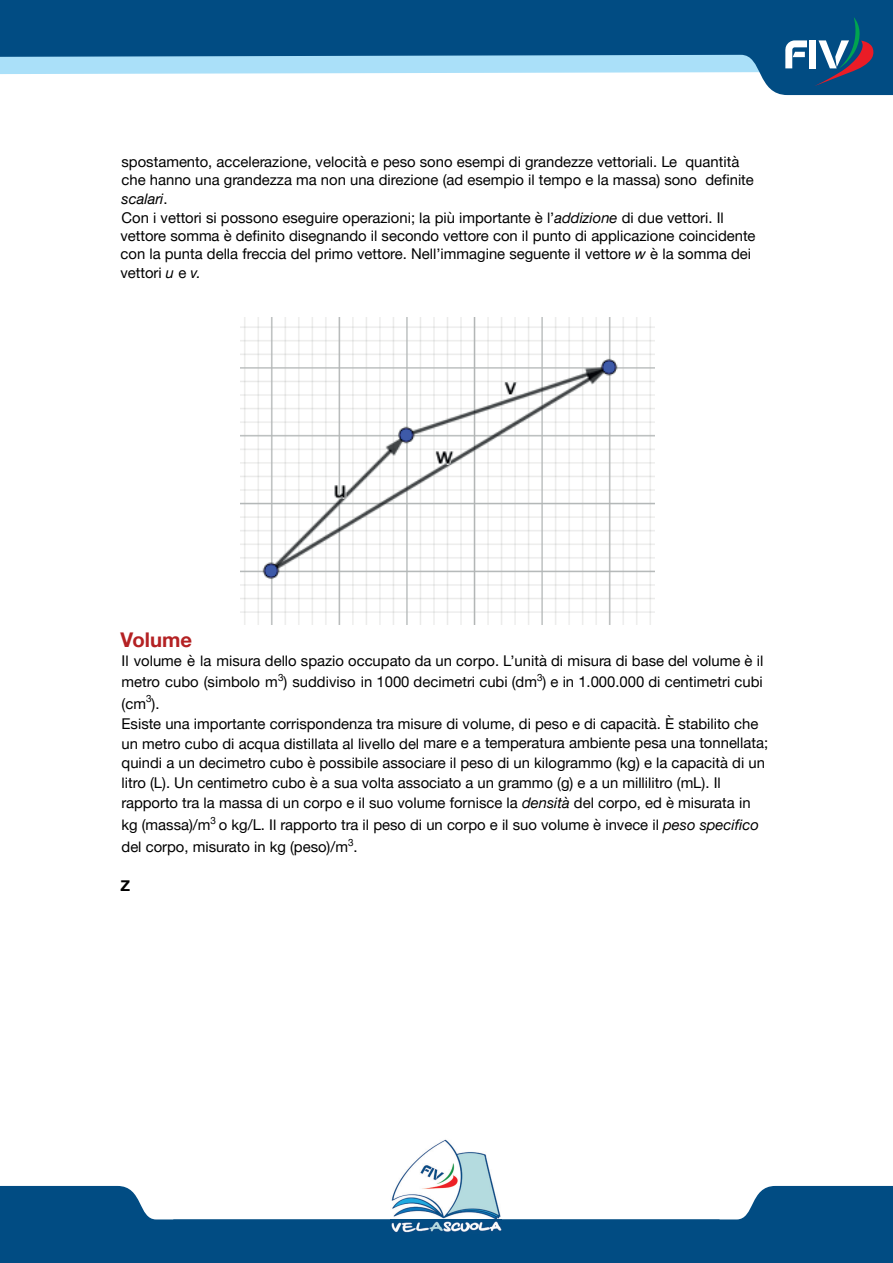
<style>
.page{position:relative;width:893px;height:1263px;background:#fff}
.page>*{position:absolute;margin:0;border:0;box-sizing:border-box;transform-origin:0 0}
.t1{font:700 20.25px "Helvetica Neue";color:#b42123}
.t2{font:14.85px/20.2px "Helvetica Neue";color:#000001}
.t3{font:700 14.85px "Helvetica Neue";color:#000001}
.s1{font-style:italic}
</style>
<div class="page">
<svg style="left:0;top:0;width:893px;height:95px;fill:#014c83"></svg>
<svg style="left:719px;top:1186px;width:174px;height:77px;background:#175b8e"></svg>
<svg style="left:0;top:1186px;width:719px;height:77px;fill:#014c83"></svg>
<img style="left:391px;top:1139px;width:111px;height:95px">
<div style="left:809px;top:40px;width:7px;height:28px;background:#fff"></div>
<svg style="left:814px;top:17px;width:60px;height:69px;background:#325b83"></svg>
<svg style="left:0;top:39px;width:807px;height:35px;background:#5896bd"></svg>
<img style="left:241px;top:317px;width:414px;height:307px">
<p class="t2" style="left:121px;top:153px;width:636px;line-height:18.5px">spostamento, accelerazione, velocità e peso sono esempi di grandezze vettoriali. Le quantità che hanno una grandezza ma non una direzione (ad esempio il tempo e la massa) sono definite <span class="s1">scalari</span>.<br>Con i vettori si possono eseguire operazioni; la più importante è l’<span class="s1">addizione</span> di due vettori. Il vettore somma è definito disegnando il secondo vettore con il punto di applicazione coincidente con la punta della freccia del primo vettore. Nell’immagine seguente il vettore <span class="s1">w</span> è la somma dei vettori <span class="s1">u</span> e <span class="s1">v.</span></p>
<h1 class="t1" style="left:121px;top:628px;width:73px">Volume</h1>
<p class="t2" style="left:121px;top:651px;width:648px">Il volume è la misura dello spazio occupato da un corpo. L’unità di misura di base del volume è il metro cubo (simbolo m<sup>3</sup>) suddiviso in 1000 decimetri cubi (dm<sup>3</sup>) e in 1.000.000 di centimetri cubi (cm<sup>3</sup>).<br>Esiste una importante corrispondenza tra misure di volume, di peso e di capacità. È stabilito che un metro cubo di acqua distillata al livello del mare e a temperatura ambiente pesa una tonnellata; quindi a un decimetro cubo è possibile associare il peso di un kilogrammo (kg) e la capacità di un litro (L). Un centimetro cubo è a sua volta associato a un grammo (g) e a un millilitro (mL). Il rapporto tra la massa di un corpo e il suo volume fornisce la <span class="s1">densità</span> del corpo, ed è misurata in</p>
<p class="t2" style="left:121px;top:813px;width:639px;line-height:22.4px">kg (massa)/m<sup>3</sup> o kg/L. Il rapporto tra il peso di un corpo e il suo volume è invece il <span class="s1">peso specifico </span>del corpo, misurato in kg (peso)/m<sup>3</sup>.</p>
<p class="t3" style="left:121px;top:876px;width:11px">Z</p>
</div>
